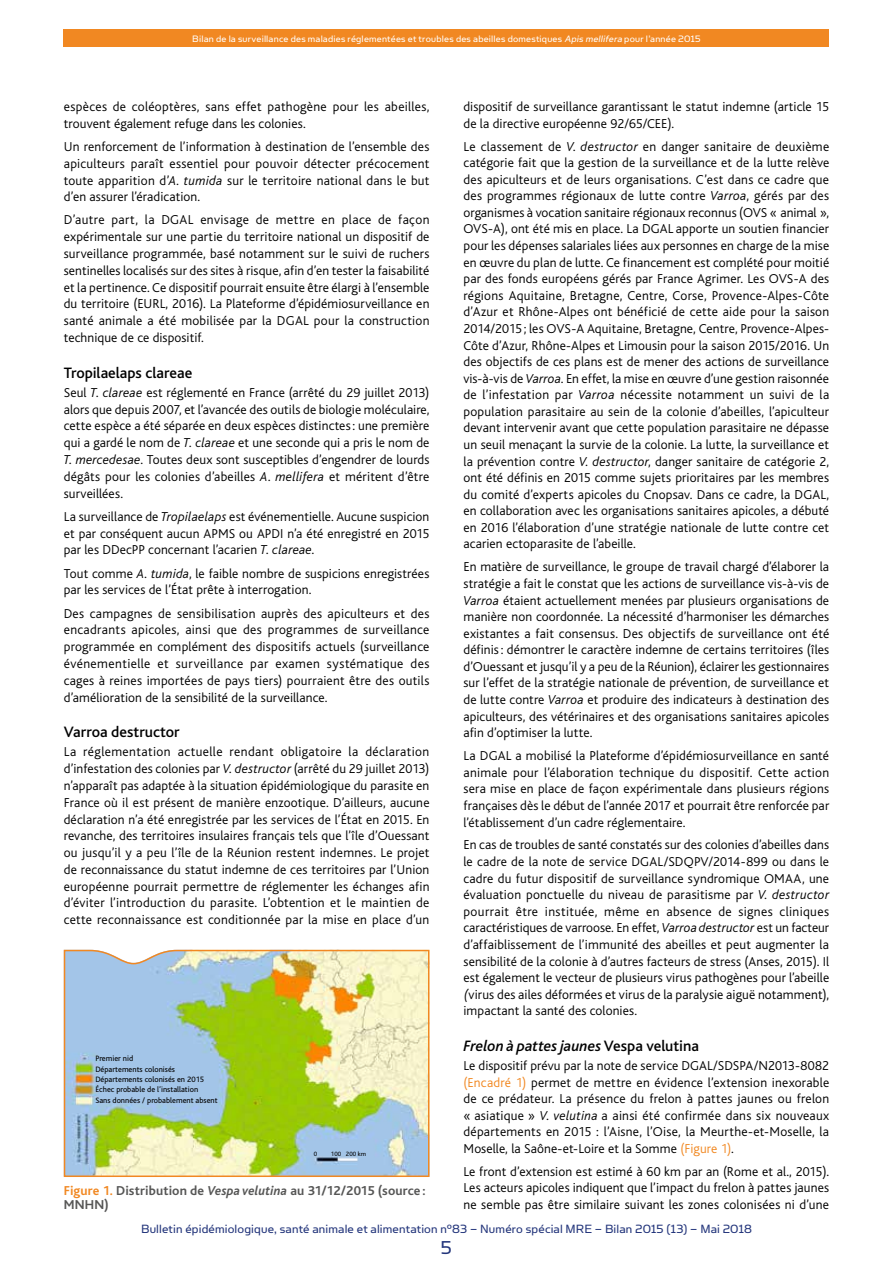
<style>
.page{position:relative;width:893px;height:1263px;background:#fff}
.page>*{position:absolute;margin:0;border:0;box-sizing:border-box;transform-origin:0 0}
.t1{font:21px "Simian Text Orangutan";color:#23357b}
.t2{font:500 15.75px "Bliss";color:#000}
.t3{font:italic 500 15.75px "Bliss";color:#000}
.t4{font:300 13.5px/16.6px "Bliss";letter-spacing:.01em;color:#000;text-align:justify}
.t5{font:13.5px "Simian Text Orangutan";letter-spacing:.01em;color:#23357b}
.t6{font:700 13.5px/13.5px "Bliss";letter-spacing:.01em;color:#565655}
.t7{font:10.5px "Simian Text Orangutan";letter-spacing:.02em;color:#fff}
.t8{font:8.1px/10.5px "Bliss";color:#000}
.t9{font:6.45px "Bliss";color:#000}
.s1{font-style:italic}
.s2{font-style:normal}
.s3{color:#f18822}
</style>
<div class="page">
<div style="left:64px;top:30px;width:765px;height:17px;background:#f18822"></div>
<svg style="left:63px;top:949px;width:367px;height:228px;background:#bbcf9c"></svg>
<p class="t7" style="left:192px;top:33px;width:510px">Bilan de la surveillance des maladies réglementées et troubles des abeilles domestiques <span class="s1">Apis mellifera</span> pour l’année 2015</p>
<p class="t4" style="left:463px;top:98px;width:367px">dispositif de surveillance garantissant le statut indemne (article 15 de la directive européenne 92/65/CEE).</p>
<p class="t4" style="left:463px;top:138px;width:367px">Le classement de <span class="s1">V. destructor</span> en danger sanitaire de deuxième catégorie fait que la gestion de la surveillance et de la lutte relève des apiculteurs et de leurs organisations. C’est dans ce cadre que des programmes régionaux de lutte contre <span class="s1">Varroa</span>, gérés par des organismes à vocation sanitaire régionaux reconnus (OVS « animal », OVS-A), ont été mis en place. La DGAL apporte un soutien financier pour les dépenses salariales liées aux personnes en charge de la mise en œuvre du plan de lutte. Ce financement est complété pour moitié par des fonds européens gérés par France Agrimer. Les OVS-A des régions Aquitaine, Bretagne, Centre, Corse, Provence-Alpes-Côte d’Azur et Rhône-Alpes ont bénéficié de cette aide pour la saison 2014/2015; les OVS-A Aquitaine, Bretagne, Centre, Provence-Alpes-Côte d’Azur, Rhône-Alpes et Limousin pour la saison 2015/2016. Un des objectifs de ces plans est de mener des actions de surveillance vis-à-vis de <span class="s1">Varroa</span>. En effet, la mise en œuvre d’une gestion raisonnée de l’infestation par <span class="s1">Varroa</span> nécessite notamment un suivi de la population parasitaire au sein de la colonie d’abeilles, l’apiculteur devant intervenir avant que cette population parasitaire ne dépasse un seuil menaçant la survie de la colonie. La lutte, la surveillance et la prévention contre <span class="s1">V. destructor</span>, danger sanitaire de catégorie 2, ont été définis en 2015 comme sujets prioritaires par les membres du comité d’experts apicoles du Cnopsav. Dans ce cadre, la DGAL, en collaboration avec les organisations sanitaires apicoles, a débuté en 2016 l’élaboration d’une stratégie nationale de lutte contre cet acarien ectoparasite de l’abeille.</p>
<p class="t4" style="left:463px;top:559px;width:367px">En matière de surveillance, le groupe de travail chargé d’élaborer la stratégie a fait le constat que les actions de surveillance vis-à-vis de <span class="s1">Varroa</span> étaient actuellement menées par plusieurs organisations de manière non coordonnée. La nécessité d’harmoniser les démarches existantes a fait consensus. Des objectifs de surveillance ont été définis: démontrer le caractère indemne de certains territoires (îles d’Ouessant et jusqu’il y a peu de la Réunion), éclairer les gestionnaires sur l’effet de la stratégie nationale de prévention, de surveillance et de lutte contre <span class="s1">Varroa</span> et produire des indicateurs à destination des apiculteurs, des vétérinaires et des organisations sanitaires apicoles afin d’optimiser la lutte.</p>
<p class="t4" style="left:463px;top:748px;width:367px">La DGAL a mobilisé la Plateforme d’épidémiosurveillance en santé animale pour l’élaboration technique du dispositif. Cette action sera mise en place de façon expérimentale dans plusieurs régions françaises dès le début de l’année 2017 et pourrait être renforcée par l’établissement d’un cadre réglementaire.</p>
<p class="t4" style="left:463px;top:837px;width:367px">En cas de troubles de santé constatés sur des colonies d’abeilles dans le cadre de la note de service DGAL/SDQPV/2014-899 ou dans le cadre du futur dispositif de surveillance syndromique OMAA, une évaluation ponctuelle du niveau de parasitisme par <span class="s1">V. destructor </span>pourrait être instituée, même en absence de signes cliniques caractéristiques de varroose. En effet, <span class="s1">Varroa destructor</span> est un facteur d’affaiblissement de l’immunité des abeilles et peut augmenter la sensibilité de la colonie à d’autres facteurs de stress (Anses, 2015). Il est également le vecteur de plusieurs virus pathogènes pour l’abeille <span class="s1">(</span>virus des ailes déformées et virus de la paralysie aiguë notamment), impactant la santé des colonies.</p>
<p class="t3" style="left:463px;top:1038px;width:237px">Frelon à pattes jaunes <span class="s2">Vespa velutina</span></p>
<p class="t4" style="left:463px;top:1057px;width:367px">Le dispositif prévu par la note de service DGAL/SDSPA/N2013-8082 <span class="s3">(Encadré 1)</span> permet de mettre en évidence l’extension inexorable de ce prédateur. La présence du frelon à pattes jaunes ou frelon « asiatique » <span class="s1">V. velutina</span> a ainsi été confirmée dans six nouveaux départements en 2015 : l’Aisne, l’Oise, la Meurthe-et-Moselle, la Moselle, la Saône-et-Loire et la Somme <span class="s3">(Figure 1)</span>.</p>
<p class="t4" style="left:463px;top:1163px;width:367px">Le front d’extension est estimé à 60 km par an (Rome et al., 2015).<br>Les acteurs apicoles indiquent que l’impact du frelon à pattes jaunes ne semble pas être similaire suivant les zones colonisées ni d’une</p>
<p class="t5" style="left:141px;top:1221px;width:612px">Bulletin épidémiologique, santé animale et alimentation n°83 – Numéro spécial MRE – Bilan 2015 (13) – Mai 2018</p>
<h1 class="t1" style="left:441px;top:1236px;width:13px">5</h1>
<p class="t4" style="left:64px;top:98px;width:367px">espèces de coléoptères, sans effet pathogène pour les abeilles, trouvent également refuge dans les colonies.</p>
<p class="t4" style="left:64px;top:138px;width:367px">Un renforcement de l’information à destination de l’ensemble des apiculteurs paraît essentiel pour pouvoir détecter précocement toute apparition d’<span class="s1">A. tumida</span> sur le territoire national dans le but d’en assurer l’éradication.</p>
<p class="t4" style="left:64px;top:212px;width:367px">D’autre part, la DGAL envisage de mettre en place de façon expérimentale sur une partie du territoire national un dispositif de surveillance programmée, basé notamment sur le suivi de ruchers sentinelles localisés sur des sites à risque, afin d’en tester la faisabilité et la pertinence. Ce dispositif pourrait ensuite être élargi à l’ensemble du territoire (EURL, 2016). La Plateforme d’épidémiosurveillance en santé animale a été mobilisée par la DGAL pour la construction technique de ce dispositif.</p>
<p class="t2" style="left:64px;top:365px;width:130px">Tropilaelaps clareae</p>
<p class="t4" style="left:64px;top:384px;width:367px">Seul <span class="s1">T. clareae</span> est réglementé en France (arrêté du 29 juillet 2013) alors que depuis 2007, et l’avancée des outils de biologie moléculaire, cette espèce a été séparée en deux espèces distinctes: une première qui a gardé le nom de <span class="s1">T. clareae</span> et une seconde qui a pris le nom de <span class="s1">T. mercedesae</span>. Toutes deux sont susceptibles d’engendrer de lourds dégâts pour les colonies d’abeilles <span class="s1">A. mellifera</span> et méritent d’être surveillées.</p>
<p class="t4" style="left:64px;top:508px;width:367px">La surveillance de <span class="s1">Tropilaelaps</span> est événementielle. Aucune suspicion et par conséquent aucun APMS ou APDI n’a été enregistré en 2015 par les DDecPP concernant l’acarien <span class="s1">T. clareae.</span></p>
<p class="t4" style="left:64px;top:565px;width:367px">Tout comme <span class="s1">A. tumida</span>, le faible nombre de suspicions enregistrées par les services de l’État prête à interrogation.</p>
<p class="t4" style="left:64px;top:605px;width:367px">Des campagnes de sensibilisation auprès des apiculteurs et des encadrants apicoles, ainsi que des programmes de surveillance programmée en complément des dispositifs actuels (surveillance événementielle et surveillance par examen systématique des cages à reines importées de pays tiers) pourraient être des outils d’amélioration de la sensibilité de la surveillance.</p>
<p class="t2" style="left:64px;top:724px;width:117px">Varroa destructor</p>
<p class="t4" style="left:64px;top:744px;width:367px">La réglementation actuelle rendant obligatoire la déclaration d’infestation des colonies par <span class="s1">V. destructor</span> (arrêté du 29 juillet 2013) n’apparaît pas adaptée à la situation épidémiologique du parasite en France où il est présent de manière enzootique. D’ailleurs, aucune déclaration n’a été enregistrée par les services de l’État en 2015. En revanche, des territoires insulaires français tels que l’île d’Ouessant ou jusqu’il y a peu l’île de la Réunion restent indemnes. Le projet de reconnaissance du statut indemne de ces territoires par l’Union européenne pourrait permettre de réglementer les échanges afin d’éviter l’introduction du parasite. L’obtention et le maintien de cette reconnaissance est conditionnée par la mise en place d’un</p>
<p class="t8" style="left:95px;top:1054px;width:124px">Premier nid<br>Départements colonisés<br>Départements colonisés en 2015<br>Échec probable de l’installation<br>Sans données / probablement absent</p>
<p class="t9" style="left:314px;top:1150px;width:5px">0</p>
<p class="t9" style="left:331px;top:1150px;width:37px">100 200 km</p>
<p class="t6" style="left:64px;top:1184px;width:363px"><span class="s3">Figure 1.</span> Distribution de <span class="s1">Vespa velutina</span> au 31/12/2015 (source :<br>MNHN)</p>
</div>
